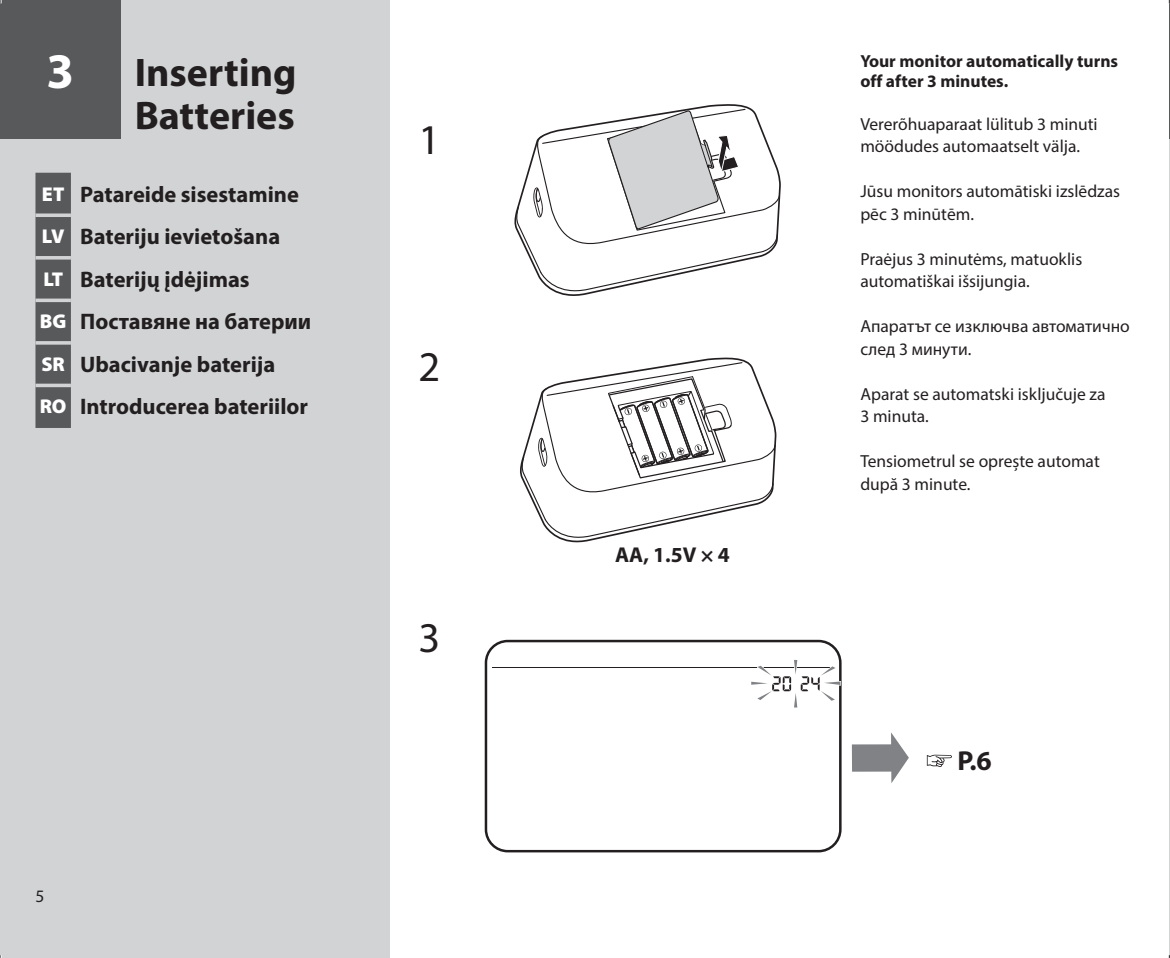
<style>
.page{position:relative;width:1170px;height:958px;background:#fff}
.page>*{position:absolute;margin:0;border:0;box-sizing:border-box;transform-origin:0 0}
.t1{font:700 50px "Myriad Pro";color:#fff}
.t2{font:42.5px "Myriad Pro";color:#231f20}
.t3{font:700 40px/42.5px "Myriad Pro";color:#231f20}
.t4{font:700 27.5px "Myriad Pro";color:#231f20}
.t5{font:700 22.5px/42.5px "Myriad Pro";color:#231f20}
.t6{font:700 21.5px "Myriad Pro";color:#231f20}
.t7{font:17.5px/22.5px "Myriad Pro";color:#231f20}
.t8{font:700 17.5px/20px "Myriad Pro";color:#231f20}
.s1{font-weight:900;font-size:20px;color:#fff}
</style>
<div class="page">
<div style="left:0;top:0;width:389px;height:957px;background:#d1d3d4"></div>
<div style="left:0;top:0;width:121px;height:139px;background:#58595b"></div>
<hr style="left:1169px;top:0;width:1px;height:957px;background:#d1d3d4">
<hr style="left:1169px;top:0;width:1px;height:139px;background:#58595b">
<svg style="left:35px;top:173px;width:36px;height:255px;background:#5b5d5e"></svg>
<svg style="left:35px;top:213px;width:36px;height:4px"></svg>
<hr style="left:35px;top:256px;width:36px;height:3px;background:#d1d3d4">
<svg style="left:35px;top:298px;width:36px;height:4px"></svg>
<hr style="left:35px;top:341px;width:36px;height:3px;background:#d1d3d4">
<svg style="left:35px;top:383px;width:36px;height:4px"></svg>
<div style="left:485px;top:639px;width:357px;height:213px;border:2px solid #231f20;border-radius:22px"></div>
<hr style="left:492px;top:667px;width:342px;height:1px;background:#231f20">
<svg style="left:751px;top:650px;width:91px;height:58px"></svg>
<svg style="left:516px;top:108px;width:265px;height:188px"></svg>
<svg style="left:521px;top:361px;width:255px;height:181px"></svg>
<svg style="left:927px;top:754px;width:25px;height:13px"></svg>
<svg style="left:852px;top:732px;width:57px;height:51px"></svg>
<h1 class="t1" style="left:46px;top:53px;width:29px">3</h1>
<h3 class="t3" style="left:135px;top:56px;width:163px">Inserting<br>Batteries</h3>
<p class="t5" style="left:40px;top:175px;width:273px"><span class="s1">ET</span> Patareide sisestamine<br><span class="s1">LV</span> Bateriju ievietošana<br><span class="s1">LT</span> Baterijų įdėjimas<br><span class="s1">BG</span> Поставяне на батерии<br><span class="s1">SR</span> Ubacivanje baterija<br><span class="s1">RO</span> Introducerea bateriilor</p>
<p class="t7" style="left:35px;top:886px;width:10px">5</p>
<h2 class="t2" style="left:418px;top:124px;width:23px">1</h2>
<h2 class="t2" style="left:418px;top:351px;width:23px">2</h2>
<h2 class="t2" style="left:418px;top:622px;width:23px">3</h2>
<p class="t6" style="left:615px;top:546px;width:116px">AA, 1.5V × 4</p>
<p class="t8" style="left:860px;top:53px;width:259px">Your monitor automatically turns off after 3 minutes.</p>
<p class="t7" style="left:860px;top:115px;width:239px">Vererõhuaparaat lülitub 3 minuti möödudes automaatselt välja.</p>
<p class="t7" style="left:860px;top:182px;width:261px">Jūsu monitors automātiski izslēdzas pēc 3 minūtēm.</p>
<p class="t7" style="left:860px;top:250px;width:223px">Praėjus 3 minutėms, matuoklis automatiškai išsijungia.</p>
<p class="t7" style="left:860px;top:317px;width:271px">Апаратът се изключва автоматично след 3 минути.</p>
<p class="t7" style="left:860px;top:385px;width:247px">Aparat se automatski isključuje za<br>3 minuta.</p>
<p class="t7" style="left:860px;top:452px;width:241px">Tensiometrul se oprește automat după 3 minute.</p>
<h3 class="t4" style="left:957px;top:750px;width:36px">P.6</h3>
</div>
